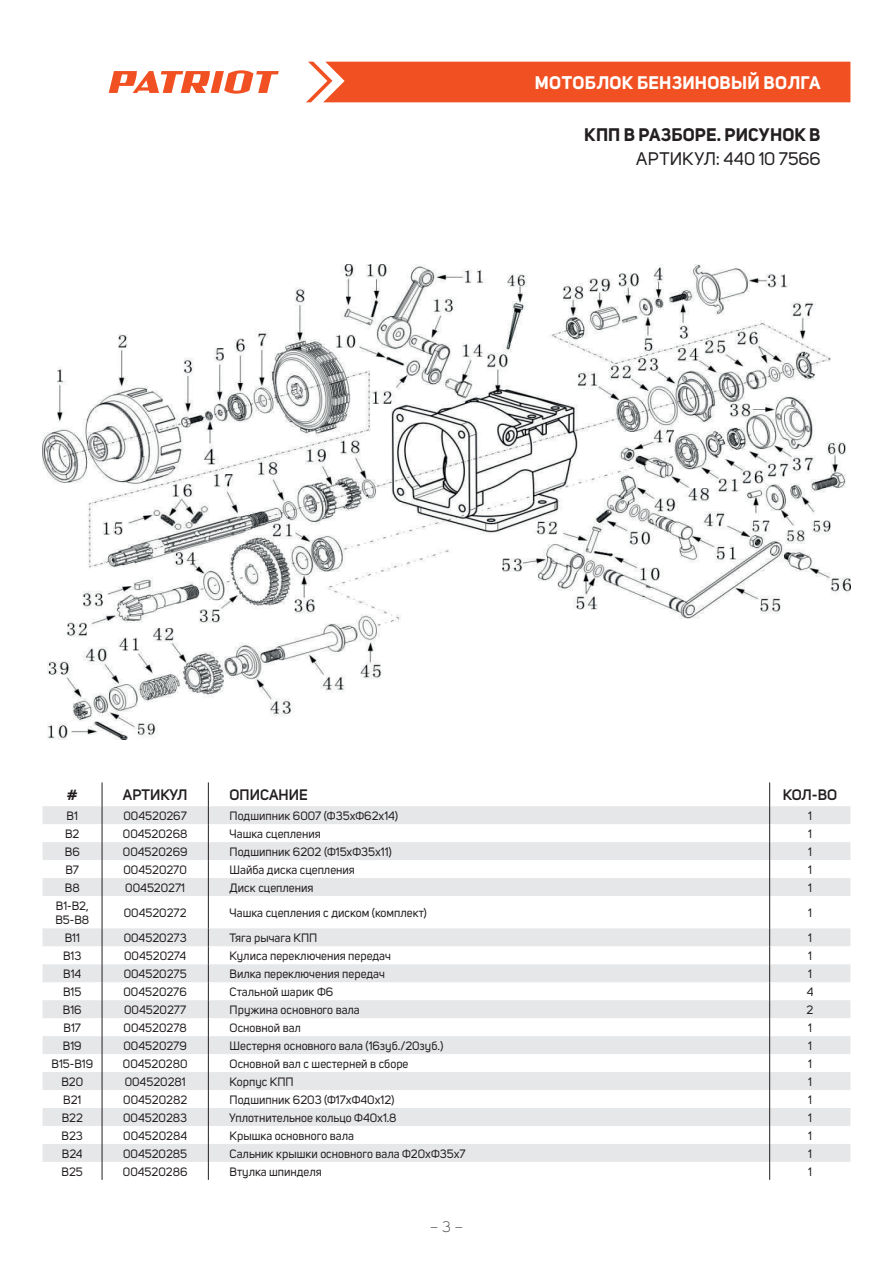
<style>
.page{position:relative;width:893px;height:1263px;background:#fff}
.page>*{position:absolute;margin:0;border:0;box-sizing:border-box;transform-origin:0 0}
.t1{font:700 18px "Uni Sans";letter-spacing:.015em;color:#fff}
.t2{font:700 18px "Uni Sans";letter-spacing:.01em;color:#231f20}
.t3{font:18px "Uni Sans";color:#231f20}
.t4{font:600 15px "Uni Sans";color:#231f20}
.t5{font:300 15px "Uni Sans";color:#231f20}
.t6{font:12px/14.4px "Uni Sans";color:#231f20}
</style>
<div class="page">
<div style="left:306px;top:62px;width:544px;height:40px;background:#f15122"></div>
<svg style="left:109px;top:70px;width:170px;height:24px"></svg>
<svg style="left:43px;top:806px;width:807px;height:356px;fill:#ebeced"></svg>
<svg style="left:102px;top:782px;width:1px;height:114px"></svg>
<svg style="left:208px;top:782px;width:1px;height:114px"></svg>
<svg style="left:769px;top:782px;width:1px;height:114px"></svg>
<hr style="left:102px;top:896px;width:1px;height:32px;background:#231f20">
<hr style="left:208px;top:896px;width:1px;height:32px;background:#231f20">
<hr style="left:769px;top:896px;width:1px;height:32px;background:#231f20">
<svg style="left:102px;top:928px;width:1px;height:252px"></svg>
<svg style="left:208px;top:928px;width:1px;height:252px"></svg>
<svg style="left:769px;top:928px;width:1px;height:252px"></svg>
<img style="left:43px;top:265px;width:807px;height:475px">
<h1 class="t1" style="left:535px;top:72px;width:287px">МОТОБЛОК БЕНЗИНОВЫЙ ВОЛГА</h1>
<h1 class="t2" style="left:584px;top:123px;width:238px">КПП В РАЗБОРЕ. РИСУНОК B</h1>
<h1 class="t3" style="left:636px;top:148px;width:186px">АРТИКУЛ: 440 10 7566</h1>
<p class="t4" style="left:67px;top:786px;width:12px">#</p>
<p class="t4" style="left:123px;top:786px;width:66px">АРТИКУЛ</p>
<p class="t4" style="left:230px;top:786px;width:80px">ОПИСАНИЕ</p>
<p class="t4" style="left:783px;top:786px;width:56px">КОЛ-ВО</p>
<p class="t6" style="left:67px;top:809px;width:13px">B1</p>
<p class="t6" style="left:124px;top:809px;width:65px">004520267</p>
<p class="t6" style="left:230px;top:809px;width:170px">Подшипник 6007 (Ф35хФ62х14)</p>
<p class="t6" style="left:808px;top:809px;width:5px">1</p>
<p class="t6" style="left:65px;top:827px;width:16px">B2</p>
<p class="t6" style="left:123px;top:827px;width:66px">004520268</p>
<p class="t6" style="left:230px;top:827px;width:93px">Чашка сцепления</p>
<p class="t6" style="left:808px;top:827px;width:5px">1</p>
<p class="t6" style="left:65px;top:844px;width:16px">B6</p>
<p class="t6" style="left:123px;top:844px;width:66px">004520269</p>
<p class="t6" style="left:230px;top:844px;width:164px">Подшипник 6202 (Ф15хФ35х11)</p>
<p class="t6" style="left:808px;top:844px;width:5px">1</p>
<p class="t6" style="left:66px;top:862px;width:15px">B7</p>
<p class="t6" style="left:123px;top:862px;width:65px">004520270</p>
<p class="t6" style="left:230px;top:862px;width:127px">Шайба диска сцепления</p>
<p class="t6" style="left:808px;top:862px;width:5px">1</p>
<p class="t6" style="left:65px;top:880px;width:16px">B8</p>
<p class="t6" style="left:125px;top:880px;width:61px">004520271</p>
<p class="t6" style="left:230px;top:880px;width:85px">Диск сцепления</p>
<p class="t6" style="left:808px;top:880px;width:5px">1</p>
<p class="t6" style="left:55px;top:898px;width:35px">B1-B2,<br>B5-B8</p>
<p class="t6" style="left:124px;top:906px;width:64px">004520272</p>
<p class="t6" style="left:230px;top:906px;width:199px">Чашка сцепления с диском (комплект)</p>
<p class="t6" style="left:808px;top:906px;width:5px">1</p>
<p class="t6" style="left:65px;top:931px;width:17px">B11</p>
<p class="t6" style="left:124px;top:931px;width:64px">004520273</p>
<p class="t6" style="left:230px;top:931px;width:89px">Тяга рычага КПП</p>
<p class="t6" style="left:808px;top:931px;width:5px">1</p>
<p class="t6" style="left:63px;top:949px;width:20px">B13</p>
<p class="t6" style="left:124px;top:949px;width:64px">004520274</p>
<p class="t6" style="left:230px;top:949px;width:163px">Кулиса переключения передач</p>
<p class="t6" style="left:808px;top:949px;width:5px">1</p>
<p class="t6" style="left:63px;top:967px;width:20px">B14</p>
<p class="t6" style="left:124px;top:967px;width:64px">004520275</p>
<p class="t6" style="left:230px;top:967px;width:157px">Вилка переключения передач</p>
<p class="t6" style="left:808px;top:967px;width:5px">1</p>
<p class="t6" style="left:63px;top:985px;width:20px">B15</p>
<p class="t6" style="left:124px;top:985px;width:65px">004520276</p>
<p class="t6" style="left:230px;top:985px;width:105px">Стальной шарик Ф6</p>
<p class="t6" style="left:807px;top:985px;width:8px">4</p>
<p class="t6" style="left:63px;top:1003px;width:20px">B16</p>
<p class="t6" style="left:124px;top:1003px;width:64px">004520277</p>
<p class="t6" style="left:230px;top:1003px;width:132px">Пружина основного вала</p>
<p class="t6" style="left:807px;top:1003px;width:8px">2</p>
<p class="t6" style="left:64px;top:1021px;width:19px">B17</p>
<p class="t6" style="left:124px;top:1021px;width:65px">004520278</p>
<p class="t6" style="left:230px;top:1021px;width:73px">Основной вал</p>
<p class="t6" style="left:808px;top:1021px;width:5px">1</p>
<p class="t6" style="left:63px;top:1039px;width:20px">B19</p>
<p class="t6" style="left:124px;top:1039px;width:65px">004520279</p>
<p class="t6" style="left:230px;top:1039px;width:215px">Шестерня основного вала (16зуб./20зуб.)</p>
<p class="t6" style="left:808px;top:1039px;width:5px">1</p>
<p class="t6" style="left:51px;top:1057px;width:43px">B15-B19</p>
<p class="t6" style="left:123px;top:1057px;width:66px">004520280</p>
<p class="t6" style="left:230px;top:1057px;width:180px">Основной вал с шестерней в сборе</p>
<p class="t6" style="left:808px;top:1057px;width:5px">1</p>
<p class="t6" style="left:61px;top:1074px;width:23px">B20</p>
<p class="t6" style="left:125px;top:1074px;width:62px">004520281</p>
<p class="t6" style="left:230px;top:1074px;width:66px">Корпус КПП</p>
<p class="t6" style="left:808px;top:1074px;width:5px">1</p>
<p class="t6" style="left:63px;top:1092px;width:20px">B21</p>
<p class="t6" style="left:123px;top:1092px;width:65px">004520282</p>
<p class="t6" style="left:230px;top:1092px;width:166px">Подшипник 6203 (Ф17хФ40х12)</p>
<p class="t6" style="left:808px;top:1092px;width:5px">1</p>
<p class="t6" style="left:62px;top:1110px;width:23px">B22</p>
<p class="t6" style="left:123px;top:1110px;width:66px">004520283</p>
<p class="t6" style="left:230px;top:1110px;width:169px">Уплотнительное кольцо Ф40х1.8</p>
<p class="t6" style="left:808px;top:1110px;width:5px">1</p>
<p class="t6" style="left:62px;top:1128px;width:23px">B23</p>
<p class="t6" style="left:123px;top:1128px;width:65px">004520284</p>
<p class="t6" style="left:230px;top:1128px;width:126px">Крышка основного вала</p>
<p class="t6" style="left:808px;top:1128px;width:5px">1</p>
<p class="t6" style="left:62px;top:1146px;width:22px">B24</p>
<p class="t6" style="left:123px;top:1146px;width:66px">004520285</p>
<p class="t6" style="left:230px;top:1146px;width:238px">Сальник крышки основного вала Ф20хФ35х7</p>
<p class="t6" style="left:808px;top:1146px;width:5px">1</p>
<p class="t6" style="left:62px;top:1164px;width:23px">B25</p>
<p class="t6" style="left:123px;top:1164px;width:66px">004520286</p>
<p class="t6" style="left:230px;top:1164px;width:94px">Втулка шпинделя</p>
<p class="t6" style="left:808px;top:1164px;width:5px">1</p>
<p class="t5" style="left:430px;top:1218px;width:35px">– 3 –</p>
</div>
